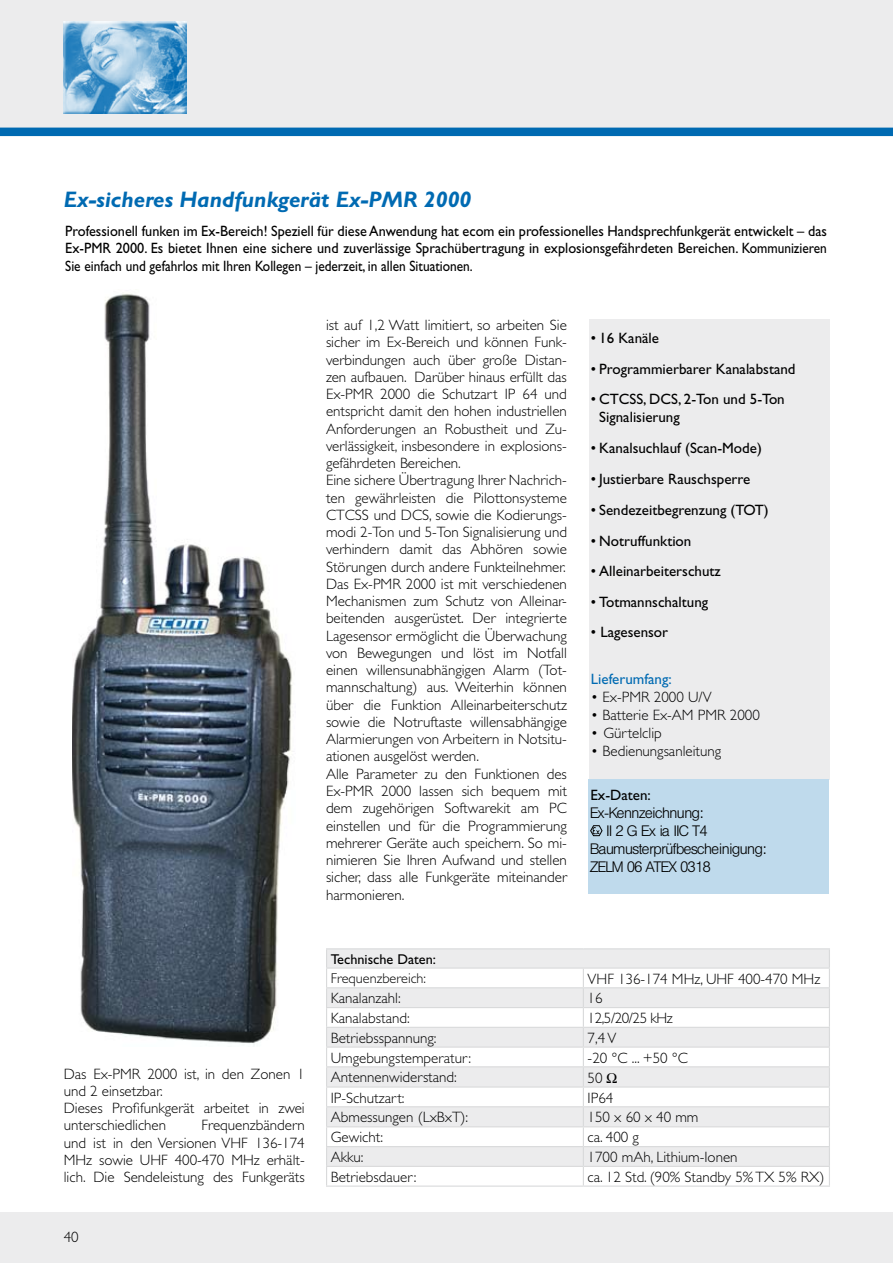
<style>
.page{position:relative;width:893px;height:1263px;background:#fff}
.page>*{position:absolute;margin:0;border:0;box-sizing:border-box;transform-origin:0 0}
.t1{font:italic 700 22.5px "Gill Sans";color:#006ab2}
.t2{font:300 15px/17.2px "Gill Sans";color:#000}
.t3{font:15px/17.5px "Gill Sans";color:#000;text-align:justify;scale:.95 1}
.t4{font:15px/18px "Gill Sans";color:#000}
.t5{font:15px "Hel Lig";color:#000}
.t6{font:15px "Gill Sans";color:#006ab2}
.t7{font:14.25px "Gill Sans";color:#000}
.t8{font:300 14.25px "Gill Sans";color:#000}
.s1{font-family:"Hel Lig";font-weight:400}
</style>
<div class="page">
<div style="left:0;top:0;width:893px;height:132px;background:#ececed"></div>
<div style="left:0;top:128px;width:893px;height:8px;background:#006ab2"></div>
<div style="left:0;top:1212px;width:893px;height:51px;background:#ececed"></div>
<img style="left:64px;top:21px;width:123px;height:93px">
<img style="left:73px;top:294px;width:219px;height:751px">
<div style="left:589px;top:319px;width:241px;height:460px;background:#ececed"></div>
<svg style="left:327px;top:949px;width:502px;height:217px;fill:#ececed"></svg>
<hr style="left:326px;top:948px;width:257px;height:1px;background:#d9dadb">
<hr style="left:583px;top:948px;width:247px;height:1px;background:#d9dadb">
<hr style="left:326px;top:987px;width:257px;height:1px;background:#d9dadb">
<hr style="left:583px;top:987px;width:247px;height:1px;background:#d9dadb">
<hr style="left:326px;top:1027px;width:257px;height:1px;background:#d9dadb">
<hr style="left:583px;top:1027px;width:247px;height:1px;background:#d9dadb">
<hr style="left:326px;top:1066px;width:257px;height:1px;background:#d9dadb">
<hr style="left:583px;top:1066px;width:247px;height:1px;background:#d9dadb">
<hr style="left:326px;top:1106px;width:257px;height:1px;background:#d9dadb">
<hr style="left:583px;top:1106px;width:247px;height:1px;background:#d9dadb">
<hr style="left:326px;top:1146px;width:257px;height:1px;background:#d9dadb">
<hr style="left:583px;top:1146px;width:247px;height:1px;background:#d9dadb">
<svg style="left:326px;top:949px;width:1px;height:236px"></svg>
<svg style="left:583px;top:969px;width:1px;height:216px"></svg>
<svg style="left:829px;top:949px;width:1px;height:236px"></svg>
<hr style="left:326px;top:1185px;width:257px;height:2px;background:#d9dadb">
<hr style="left:583px;top:1185px;width:247px;height:2px;background:#d9dadb">
<hr style="left:326px;top:967px;width:257px;height:2px;background:#d9dadb">
<hr style="left:583px;top:967px;width:247px;height:2px;background:#d9dadb">
<hr style="left:326px;top:1007px;width:257px;height:1px;background:#d9dadb">
<hr style="left:583px;top:1007px;width:247px;height:1px;background:#d9dadb">
<hr style="left:326px;top:1046px;width:257px;height:2px;background:#d9dadb">
<hr style="left:583px;top:1046px;width:247px;height:2px;background:#d9dadb">
<hr style="left:326px;top:1086px;width:257px;height:1px;background:#d9dadb">
<hr style="left:583px;top:1086px;width:247px;height:1px;background:#d9dadb">
<hr style="left:326px;top:1126px;width:257px;height:1px;background:#d9dadb">
<hr style="left:583px;top:1126px;width:247px;height:1px;background:#d9dadb">
<hr style="left:326px;top:1166px;width:257px;height:1px;background:#d9dadb">
<hr style="left:583px;top:1166px;width:247px;height:1px;background:#d9dadb">
<div style="left:588px;top:779px;width:241px;height:115px;background:#bfdaec"></div>
<svg style="left:590px;top:825px;width:13px;height:11px"></svg>
<h1 class="t1" style="left:64px;top:187px;width:409px">Ex-sicheres Handfunkgerät Ex-PMR 2000</h1>
<p class="t3" style="left:65px;top:222px;width:803px">Professionell funken im Ex-Bereich! Speziell für diese Anwendung hat ecom ein professionelles Handsprechfunkgerät entwickelt – das Ex-PMR 2000. Es bietet Ihnen eine sichere und zuverlässige Sprachübertragung in explosionsgefährdeten Bereichen. Kommunizieren Sie einfach und gefahrlos mit Ihren Kollegen – jederzeit, in allen Situationen.</p>
<p class="t2" style="left:326px;top:317px;width:242px">ist auf 1,2 Watt limitiert, so arbeiten Sie sicher im Ex-Bereich und können Funk&shy;verbindungen auch über große Distan&shy;zen aufbauen. Darüber hinaus erfüllt das Ex-PMR 2000 die Schutzart IP 64 und entspricht damit den hohen industriellen Anforderungen an Robustheit und Zu&shy;verlässigkeit, insbesondere in explosions&shy;gefährdeten Bereichen.<br>Eine sichere Übertragung Ihrer Nachrich&shy;ten gewährleisten die Pilottonsysteme CTCSS und DCS, sowie die Kodierungs&shy;modi 2-Ton und 5-Ton Signalisierung und verhindern damit das Abhören sowie Störungen durch andere Funkteilnehmer.<br>Das Ex-PMR 2000 ist mit verschiedenen Mechanismen zum Schutz von Alleinar&shy;beitenden ausgerüstet. Der integrierte Lagesensor ermöglicht die Überwachung von Bewegungen und löst im Notfall einen willensunabhängigen Alarm (Tot&shy;mannschaltung) aus. Weiterhin können über die Funktion Alleinarbeiterschutz sowie die Notruftaste willensabhängige Alarmierungen von Arbeitern in Notsitu&shy;ationen ausgelöst werden.<br>Alle Parameter zu den Funktionen des Ex-PMR 2000 lassen sich bequem mit dem zugehörigen Softwarekit am PC einstellen und für die Programmierung mehrerer Geräte auch speichern. So mi&shy;nimieren Sie Ihren Aufwand und stellen sicher, dass alle Funkgeräte miteinander harmonieren.</p>
<p class="t4" style="left:591px;top:329px;width:70px">• 16 Kanäle</p>
<p class="t4" style="left:591px;top:360px;width:206px">• Programmierbarer Kanalabstand</p>
<p class="t4" style="left:599px;top:390px;width:187px;text-indent:-8px">• CTCSS, DCS, 2-Ton und 5-Ton<br>Signalisierung</p>
<p class="t4" style="left:591px;top:439px;width:172px">• Kanalsuchlauf (Scan-Mode)</p>
<p class="t4" style="left:591px;top:470px;width:161px">• Justierbare Rauschsperre</p>
<p class="t4" style="left:591px;top:501px;width:179px">• Sendezeitbegrenzung (TOT)</p>
<p class="t4" style="left:591px;top:531px;width:102px">• Notruffunktion</p>
<p class="t4" style="left:591px;top:562px;width:131px">• Alleinarbeiterschutz</p>
<p class="t4" style="left:591px;top:593px;width:119px">• Totmannschaltung</p>
<p class="t4" style="left:591px;top:623px;width:79px">• Lagesensor</p>
<p class="t6" style="left:591px;top:671px;width:82px">Lieferumfang:</p>
<p class="t2" style="left:591px;top:689px;width:122px">• Ex-PMR 2000 U/V</p>
<p class="t2" style="left:591px;top:707px;width:171px">• Batterie Ex-AM PMR 2000</p>
<p class="t2" style="left:591px;top:725px;width:72px">• Gürtelclip</p>
<p class="t2" style="left:591px;top:743px;width:132px">• Bedienungsanleitung</p>
<p class="t4" style="left:590px;top:786px;width:62px">Ex-Daten:</p>
<p class="t5" style="left:590px;top:804px;width:114px">Ex-Kennzeichnung:</p>
<p class="t5" style="left:606px;top:822px;width:103px">II 2 G Ex ia IIC T4</p>
<p class="t5" style="left:590px;top:840px;width:177px">Baumusterprüfbescheinigung:</p>
<p class="t5" style="left:590px;top:858px;width:122px">ZELM 06 ATEX 0318</p>
<p class="t2" style="left:64px;top:1065px;width:242px">Das Ex-PMR 2000 ist, in den Zonen 1 und 2 einsetzbar.<br>Dieses Profifunkgerät arbeitet in zwei unterschiedlichen</p>
<p class="t2" style="left:64px;top:1117px;width:242px;text-align:justify;text-indent:138px">Frequenzbändern und ist in den Versionen VHF 136-174<br>MHz sowie UHF 400-470 MHz erhält&shy;lich. Die Sendeleistung des Funkgeräts</p>
<p class="t2" style="left:64px;top:1228px;width:16px">40</p>
<p class="t7" style="left:331px;top:951px;width:107px">Technische Daten:</p>
<p class="t8" style="left:331px;top:970px;width:97px">Frequenzbereich:</p>
<p class="t2" style="left:588px;top:970px;width:234px">VHF 136-174 MHz, UHF 400-470 MHz</p>
<p class="t2" style="left:331px;top:990px;width:71px">Kanalanzahl:</p>
<p class="t2" style="left:588px;top:990px;width:16px">16</p>
<p class="t2" style="left:331px;top:1009px;width:80px">Kanalabstand:</p>
<p class="t2" style="left:588px;top:1009px;width:87px">12,5/20/25 kHz</p>
<p class="t2" style="left:331px;top:1029px;width:107px">Betriebsspannung:</p>
<p class="t2" style="left:588px;top:1029px;width:30px">7,4 V</p>
<p class="t2" style="left:331px;top:1049px;width:142px">Umgebungstemperatur:</p>
<p class="t2" style="left:588px;top:1049px;width:102px">-20 °C ... +50 °C</p>
<p class="t2" style="left:331px;top:1069px;width:128px">Antennenwiderstand:</p>
<p class="t2" style="left:588px;top:1069px;width:31px">50 <span class="s1">Ω</span></p>
<p class="t2" style="left:331px;top:1089px;width:75px">IP-Schutzart:</p>
<p class="t2" style="left:588px;top:1089px;width:27px">IP64</p>
<p class="t2" style="left:331px;top:1109px;width:139px">Abmessungen (LxBxT):</p>
<p class="t2" style="left:588px;top:1109px;width:112px">150 x 60 x 40 mm</p>
<p class="t2" style="left:331px;top:1129px;width:54px">Gewicht:</p>
<p class="t2" style="left:588px;top:1129px;width:53px">ca. 400 g</p>
<p class="t2" style="left:331px;top:1148px;width:34px">Akku:</p>
<p class="t2" style="left:588px;top:1148px;width:152px">1700 mAh, Lithium-Ionen</p>
<p class="t2" style="left:331px;top:1168px;width:87px">Betriebsdauer:</p>
<p class="t2" style="left:588px;top:1168px;width:238px">ca. 12 Std. (90% Standby 5% TX 5% RX)</p>
</div>
